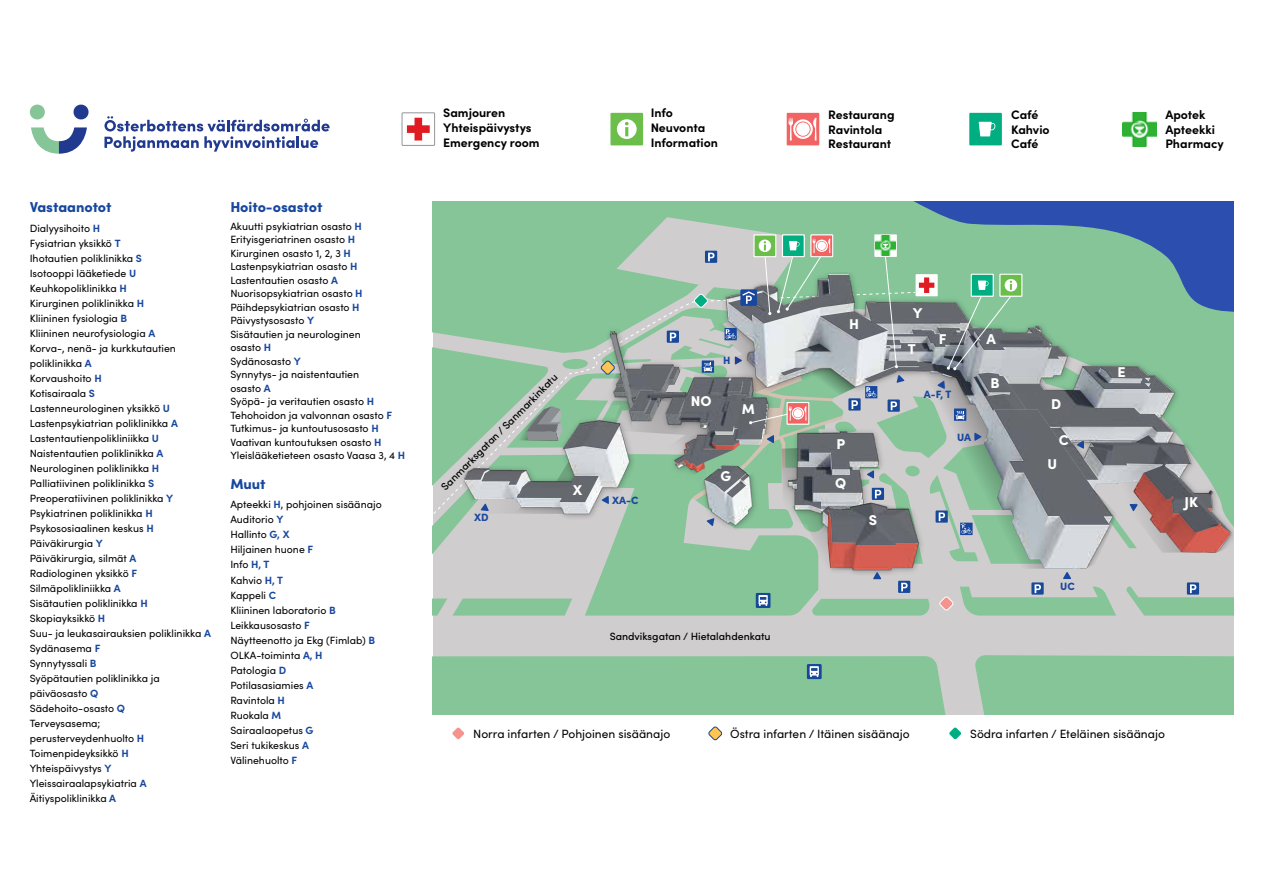
<style>
.page{position:relative;width:1263px;height:893px;background:#fff}
.page>*{position:absolute;margin:0;border:0;box-sizing:border-box;transform-origin:0 0}
.t1{font:900 14.4px "Sofia Pro";letter-spacing:-.005em;color:#17479e}
.t2{font:900 14.25px "Sofia Pro";color:#fff}
.t3{font:700 12.3px/14.7px "Sofia Pro";color:#000}
.t4{font:12px "Sofia Pro";color:#000}
.t5{font:10.5px/15px "Sofia Pro";color:#000}
.t6{font:500 10.5px "Sofia Pro";color:#000}
.t7{font:900 10.5px "Sofia Pro";color:#17479e}
.s1{font-weight:700;color:#17479e}
</style>
<div class="page">
<svg style="left:104px;top:116px;width:226px;height:36px"></svg>
<svg style="left:30px;top:105px;width:15px;height:15px"></svg>
<svg style="left:73px;top:105px;width:16px;height:15px"></svg>
<svg style="left:31px;top:127px;width:56px;height:27px"></svg>
<div style="left:402px;top:113px;width:33px;height:33px;border:1px solid #939598"></div>
<svg style="left:407px;top:118px;width:23px;height:23px"></svg>
<div style="left:610px;top:113px;width:33px;height:32px;background:#6bbe4a"></div>
<svg style="left:617px;top:119px;width:20px;height:20px"></svg>
<div style="left:787px;top:113px;width:32px;height:32px;background:#f26363"></div>
<svg style="left:788px;top:118px;width:28px;height:23px"></svg>
<div style="left:969px;top:113px;width:33px;height:32px;background:#00ae81"></div>
<svg style="left:979px;top:122px;width:16px;height:14px"></svg>
<img style="left:1122px;top:112px;width:34px;height:34px">
<svg style="left:452px;top:727px;width:12px;height:13px"></svg>
<svg style="left:708px;top:726px;width:15px;height:15px"></svg>
<svg style="left:949px;top:727px;width:12px;height:13px"></svg>
<svg style="left:433px;top:201px;width:800px;height:454px;background:#c5cbc6"></svg>
<svg style="left:433px;top:655px;width:800px;height:60px;background:#8ac59b"></svg>
<svg style="left:749px;top:201px;width:484px;height:16px;background:#4d7aa6"></svg>
<div style="left:807px;top:664px;width:15px;height:15px;background:#184898"></div>
<svg style="left:810px;top:666px;width:9px;height:11px"></svg>
<svg style="left:433px;top:217px;width:800px;height:399px;background:#96b2a2"></svg>
<h1 class="t1" style="left:30px;top:196px;width:83px">Vastaanotot</h1>
<p class="t5" style="left:30px;top:220px;width:183px">Dialyysihoito <span class="s1">H<br></span>Fysiatrian yksikkö <span class="s1">T<br></span>Ihotautien poliklinikka <span class="s1">S<br></span>Isotooppi lääketiede <span class="s1">U<br></span>Keuhkopoliklinikka <span class="s1">H<br></span>Kirurginen poliklinikka <span class="s1">H<br></span>Kliininen fysiologia <span class="s1">B<br></span>Kliininen neurofysiologia <span class="s1">A<br></span>Korva-, nenä- ja kurkkutautien poliklinikka <span class="s1">A<br></span>Korvaushoito <span class="s1">H<br></span>Kotisairaala <span class="s1">S<br></span>Lastenneurologinen yksikkö <span class="s1">U<br></span>Lastenpsykiatrian poliklinikka <span class="s1">A<br></span>Lastentautienpolikliniikka <span class="s1">U<br></span>Naistentautien poliklinikka <span class="s1">A<br></span>Neurologinen poliklinikka <span class="s1">H<br></span>Palliatiivinen poliklinikka <span class="s1">S<br></span>Preoperatiivinen poliklinikka <span class="s1">Y<br></span>Psykiatrinen poliklinikka <span class="s1">H<br></span>Psykososiaalinen keskus <span class="s1">H<br></span>Päiväkirurgia <span class="s1">Y<br></span>Päiväkirurgia, silmät <span class="s1">A<br></span>Radiologinen yksikkö <span class="s1">F<br></span>Silmäpolikliniikka <span class="s1">A<br></span>Sisätautien poliklinikka <span class="s1">H<br></span>Skopiayksikkö <span class="s1">H<br></span>Suu- ja leukasairauksien poliklinikka <span class="s1">A<br></span>Sydänasema <span class="s1">F<br></span>Synnytyssali <span class="s1">B<br></span>Syöpätautien poliklinikka ja päiväosasto <span class="s1">Q<br></span>Sädehoito-osasto <span class="s1">Q<br></span>Terveysasema;<br>perusterveydenhuolto <span class="s1">H<br></span>Toimenpideyksikkö <span class="s1">H<br></span>Yhteispäivystys <span class="s1">Y<br></span>Yleissairaalapsykiatria <span class="s1">A<br></span>Äitiyspoliklinikka <span class="s1">A</span></p>
<h1 class="t1" style="left:230px;top:196px;width:94px">Hoito-osastot</h1>
<p class="t5" style="left:230px;top:219px;width:176px;line-height:13.5px">Akuutti psykiatrian osasto <span class="s1">H<br></span>Erityisgeriatrinen osasto <span class="s1">H<br></span>Kirurginen osasto 1, 2, 3 <span class="s1">H<br></span>Lastenpsykiatrian osasto <span class="s1">H<br></span>Lastentautien osasto <span class="s1">A<br></span>Nuorisopsykiatrian osasto <span class="s1">H<br></span>Päihdepsykiatrian osasto <span class="s1">H<br></span>Päivystysosasto <span class="s1">Y<br></span>Sisätautien ja neurologinen<br>osasto <span class="s1">H<br></span>Sydänosasto <span class="s1">Y<br></span>Synnytys- ja naistentautien<br>osasto <span class="s1">A<br></span>Syöpä- ja veritautien osasto <span class="s1">H<br></span>Tehohoidon ja valvonnan osasto <span class="s1">F<br></span>Tutkimus- ja kuntoutusosasto <span class="s1">H<br></span>Vaativan kuntoutuksen osasto <span class="s1">H<br></span>Yleislääketieteen osasto Vaasa 3, 4 <span class="s1">H</span></p>
<h1 class="t1" style="left:230px;top:473px;width:37px">Muut</h1>
<p class="t5" style="left:230px;top:497px;width:153px">Apteekki <span class="s1">H</span>, pohjoinen sisäänajo<br>Auditorio <span class="s1">Y<br></span>Hallinto <span class="s1">G, X<br></span>Hiljainen huone <span class="s1">F<br></span>Info <span class="s1">H, T<br></span>Kahvio <span class="s1">H, T<br></span>Kappeli <span class="s1">C<br></span>Kliininen laboratorio <span class="s1">B<br></span>Leikkausosasto <span class="s1">F<br></span>Näytteenotto ja Ekg (Fimlab) <span class="s1">B<br></span>OLKA-toiminta <span class="s1">A, H<br></span>Patologia <span class="s1">D<br></span>Potilasasiamies <span class="s1">A<br></span>Ravintola <span class="s1">H<br></span>Ruokala <span class="s1">M<br></span>Sairaalaopetus <span class="s1">G<br></span>Seri tukikeskus <span class="s1">A<br></span>Välinehuolto <span class="s1">F</span></p>
<p class="t3" style="left:443px;top:105px;width:98px">Samjouren<br>Yhteispäivystys<br>Emergency room</p>
<p class="t3" style="left:651px;top:105px;width:69px">Info<br>Neuvonta<br>Information</p>
<p class="t3" style="left:828px;top:106px;width:68px">Restaurang<br>Ravintola<br>Restaurant</p>
<p class="t3" style="left:1011px;top:106px;width:40px">Café<br>Kahvio<br>Café</p>
<p class="t3" style="left:1165px;top:106px;width:60px">Apotek<br>Apteekki<br>Pharmacy</p>
<p class="t6" style="left:437px;top:483px;width:161px;rotate:-45deg">Sanmarksgatan / Sanmarkinkatu</p>
<p class="t7" style="left:474px;top:509px;width:16px">XD</p>
<h2 class="t2" style="left:573px;top:478px;width:11px">X</h2>
<p class="t7" style="left:612px;top:492px;width:28px">XA-C</p>
<h2 class="t2" style="left:691px;top:389px;width:22px">NO</h2>
<p class="t7" style="left:723px;top:352px;width:9px">H</p>
<h2 class="t2" style="left:742px;top:398px;width:15px">M</h2>
<h2 class="t2" style="left:721px;top:465px;width:12px">G</h2>
<p class="t6" style="left:610px;top:628px;width:162px">Sandviksgatan / Hietalahdenkatu</p>
<h2 class="t2" style="left:849px;top:313px;width:11px">H</h2>
<h2 class="t2" style="left:836px;top:433px;width:10px">P</h2>
<h2 class="t2" style="left:835px;top:471px;width:13px">Q</h2>
<h2 class="t2" style="left:869px;top:508px;width:10px">S</h2>
<h2 class="t2" style="left:913px;top:301px;width:11px">Y</h2>
<h2 class="t2" style="left:908px;top:338px;width:9px">T</h2>
<h2 class="t2" style="left:939px;top:328px;width:9px">F</h2>
<h2 class="t2" style="left:986px;top:328px;width:11px">A</h2>
<h2 class="t2" style="left:990px;top:371px;width:11px">B</h2>
<p class="t7" style="left:924px;top:386px;width:29px">A-F, T</p>
<p class="t7" style="left:957px;top:429px;width:16px">UA</p>
<h2 class="t2" style="left:1051px;top:393px;width:12px">D</h2>
<h2 class="t2" style="left:1059px;top:429px;width:11px">C</h2>
<h2 class="t2" style="left:1047px;top:453px;width:11px">U</h2>
<h2 class="t2" style="left:1117px;top:361px;width:10px">E</h2>
<p class="t7" style="left:1060px;top:578px;width:16px">UC</p>
<h2 class="t2" style="left:1184px;top:490px;width:15px">JK</h2>
<p class="t4" style="left:473px;top:725px;width:198px">Norra infarten / Pohjoinen sisäänajo</p>
<p class="t4" style="left:730px;top:725px;width:181px">Östra infarten / Itäinen sisäänajo</p>
<p class="t4" style="left:970px;top:725px;width:196px">Södra infarten / Eteläinen sisäänajo</p>
</div>
